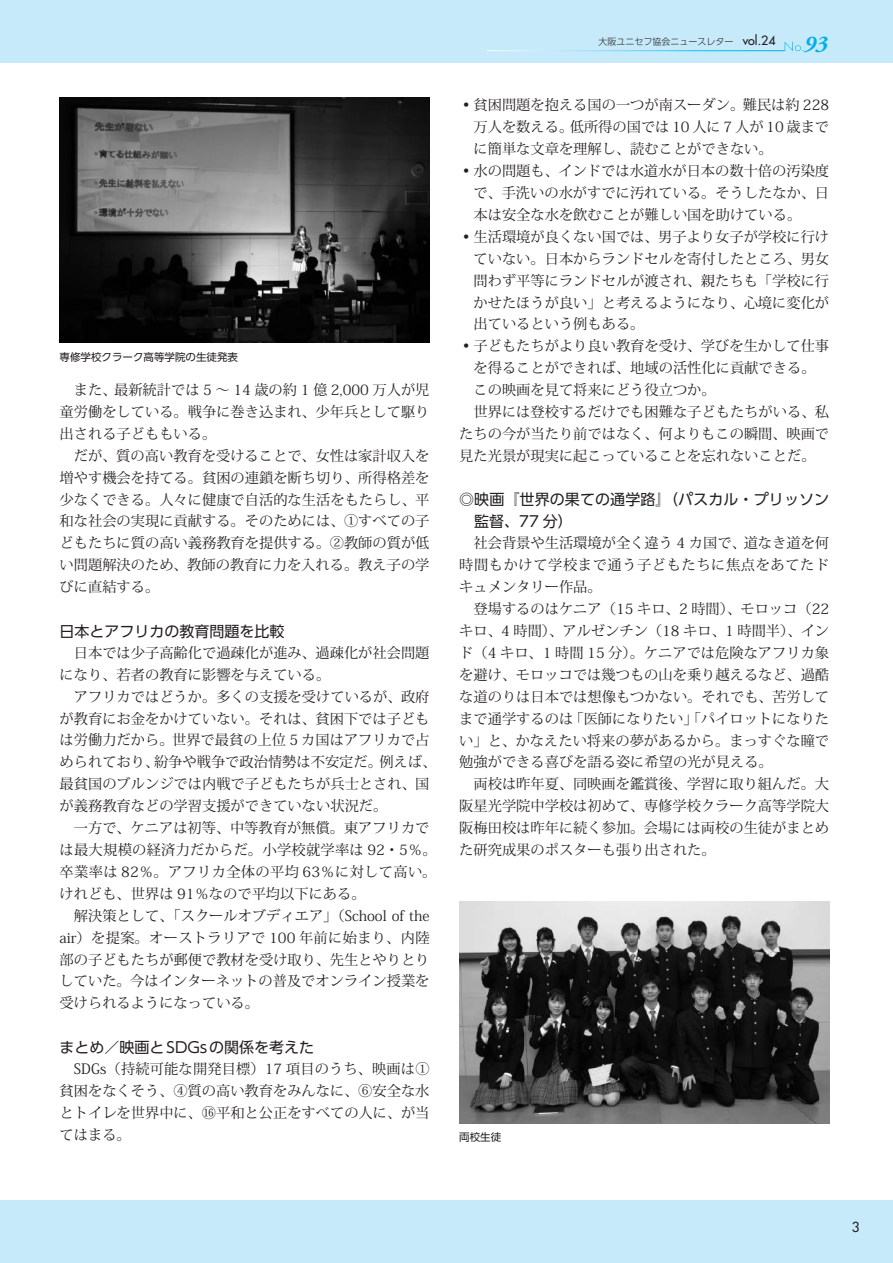
<style>
.page{position:relative;width:893px;height:1263px;background:#fff}
.page>*{position:absolute;margin:0;border:0;box-sizing:border-box;transform-origin:0 0}
.t1{font:italic 700 22.5px "Adobe Garamond Pro";color:#00aeef}
.t2{font:15px/21.9px "UD Shin Go Pro";color:#231f20}
.t3{font:14.25px/21.9px "Koz Min Pro";color:#231f20}
.t4{font:500 13.5px "Futura Std";color:#231f20}
.t5{font:10.5px "UD Shin Go Pro";color:#231f20}
.t6{font:300 9px "UD Shin Go Pro";color:#231f20}
.s1{font-family:"Futura Std";font-weight:500;font-size:12.45px}
</style>
<div class="page">
<div style="left:0;top:1200px;width:893px;height:63px;background:#c6eafa"></div>
<div style="left:0;top:0;width:893px;height:63px;background:#c6eafa"></div>
<img style="left:60px;top:98px;width:370px;height:245px">
<img style="left:459px;top:901px;width:370px;height:222px">
<hr style="left:487px;top:50px;width:298px;height:1px;background:#fff">
<svg style="left:785px;top:42px;width:18px;height:9px"></svg>
<p class="t5" style="left:60px;top:348px;width:180px">専修学校クラーク高等学院の生徒発表</p>
<p class="t3" style="left:60px;top:378px;width:371px">　また、最新統計では 5 ～ 14 歳の約 1 億 2,000 万人が児童労働をしている。戦争に巻き込まれ、少年兵として駆り出される子どももいる。<br>　だが、質の高い教育を受けることで、女性は家計収入を増やす機会を持てる。貧困の連鎖を断ち切り、所得格差を少なくできる。人々に健康で自活的な生活をもたらし、平和な社会の実現に貢献する。そのためには、①すべての子どもたちに質の高い義務教育を提供する。②教師の質が低い問題解決のため、教師の教育に力を入れる。教え子の学びに直結する。</p>
<p class="t2" style="left:60px;top:619px;width:227px">日本とアフリカの教育問題を比較</p>
<p class="t3" style="left:60px;top:641px;width:379px">　日本では少子高齢化で過疎化が進み、過疎化が社会問題になり、若者の教育に影響を与えている。<br>　アフリカではどうか。多くの支援を受けているが、政府が教育にお金をかけていない。それは、貧困下では子どもは労働力だから。世界で最貧の上位 5 カ国はアフリカで占められており、紛争や戦争で政治情勢は不安定だ。例えば、最貧国のブルンジでは内戦で子どもたちが兵士とされ、国が義務教育などの学習支援ができていない状況だ。<br>　一方で、ケニアは初等、中等教育が無償。東アフリカでは最大規模の経済力だからだ。小学校就学率は 92・5％。卒業率は 82％。アフリカ全体の平均 63％に対して高い。けれども、世界は 91％なので平均以下にある。<br>　解決策として、「スクールオブディエア」（School of the air）を提案。オーストラリアで 100 年前に始まり、内陸部の子どもたちが郵便で教材を受け取り、先生とやりとりしていた。今はインターネットの普及でオンライン授業を受けられるようになっている。</p>
<p class="t2" style="left:60px;top:1036px;width:256px">まとめ／映画とSDGsの関係を考えた</p>
<p class="t3" style="left:60px;top:1057px;width:371px;text-align:justify">　SDGs（持続可能な開発目標）17 項目のうち、映画は①貧困をなくそう、④質の高い教育をみんなに、⑥安全な水とトイレを世界中に、⑯平和と公正をすべての人に、が当てはまる。</p>
<p class="t6" style="left:598px;top:34px;width:179px">大阪ユニセフ協会ニュースレター <span class="s1">vol.24</span></p>
<h1 class="t1" style="left:804px;top:31px;width:25px">93</h1>
<p class="t3" style="left:459px;top:94px;width:371px">◦貧困問題を抱える国の一つが南スーダン。難民は約 228</p>
<p class="t3" style="left:474px;top:116px;width:357px">万人を数える。低所得の国では 10 人に７人が 10 歳まで</p>
<p class="t3" style="left:474px;top:137px;width:301px">に簡単な文章を理解し、読むことができない。</p>
<p class="t3" style="left:459px;top:159px;width:371px">◦水の問題も、インドでは水道水が日本の数十倍の汚染度</p>
<p class="t3" style="left:474px;top:181px;width:357px">で、手洗いの水がすでに汚れている。そうしたなか、日</p>
<p class="t3" style="left:474px;top:203px;width:329px">本は安全な水を飲むことが難しい国を助けている。</p>
<p class="t3" style="left:459px;top:225px;width:371px">◦生活環境が良くない国では、男子より女子が学校に行け</p>
<p class="t3" style="left:474px;top:247px;width:357px">ていない。日本からランドセルを寄付したところ、男女</p>
<p class="t3" style="left:474px;top:269px;width:357px">問わず平等にランドセルが渡され、親たちも「学校に行</p>
<p class="t3" style="left:474px;top:291px;width:357px">かせたほうが良い」と考えるようになり、心境に変化が</p>
<p class="t3" style="left:474px;top:313px;width:172px">出ているという例もある。</p>
<p class="t3" style="left:459px;top:335px;width:371px">◦子どもたちがより良い教育を受け、学びを生かして仕事</p>
<p class="t3" style="left:474px;top:357px;width:343px">を得ることができれば、地域の活性化に貢献できる。</p>
<p class="t3" style="left:459px;top:378px;width:258px">　この映画を見て将来にどう役立つか。</p>
<p class="t3" style="left:459px;top:400px;width:371px">　世界には登校するだけでも困難な子どもたちがいる、私</p>
<p class="t3" style="left:459px;top:422px;width:371px">たちの今が当たり前ではなく、何よりもこの瞬間、映画で</p>
<p class="t3" style="left:459px;top:444px;width:358px">見た光景が現実に起こっていることを忘れないことだ。</p>
<p class="t2" style="left:474px;top:488px;width:356px;text-indent:-15px">◎映画『世界の果ての通学路』（パスカル・プリッソン監督、77 分）</p>
<p class="t3" style="left:459px;top:532px;width:371px">　社会背景や生活環境が全く違う 4 カ国で、道なき道を何時間もかけて学校まで通う子どもたちに焦点をあてたドキュメンタリー作品。<br>　登場するのはケニア（15 キロ、2 時間）、モロッコ（22キロ、4 時間）、アルゼンチン（18 キロ、1 時間半）、インド（4 キロ、1 時間 15 分）。ケニアでは危険なアフリカ象を避け、モロッコでは幾つもの山を乗り越えるなど、過酷な道のりは日本では想像もつかない。それでも、苦労してまで通学するのは「医師になりたい」「パイロットになりたい」と、かなえたい将来の夢があるから。まっすぐな瞳で勉強ができる喜びを語る姿に希望の光が見える。<br>　両校は昨年夏、同映画を鑑賞後、学習に取り組んだ。大阪星光学院中学校は初めて、専修学校クラーク高等学院大阪梅田校は昨年に続く参加。会場には両校の生徒がまとめた研究成果のポスターも張り出された。</p>
<p class="t5" style="left:459px;top:1129px;width:43px">両校生徒</p>
<p class="t4" style="left:852px;top:1219px;width:9px">3</p>
</div>
